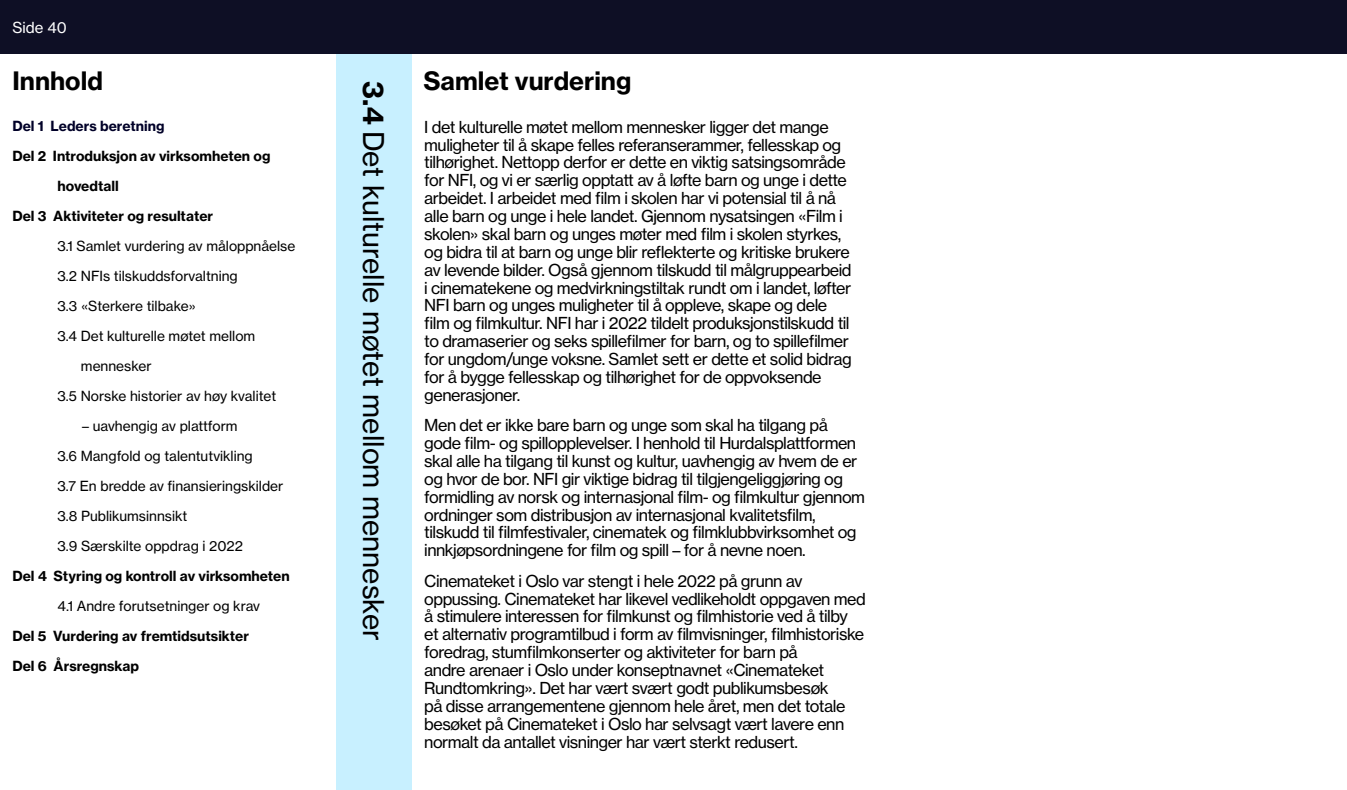
<style>
.page{position:relative;width:1347px;height:790px;background:#fff}
.page>*{position:absolute;margin:0;border:0;box-sizing:border-box;transform-origin:0 0}
.t1{font:28.25px "N Haas Grotesk TX Pro 55 Rg";color:#000}
.t2{font:25px "N Haas Grotesk TX Pro 75 Bd";color:#000}
.t3{font:16.25px/17.9px "N Haas Grotesk TX Pro 55 Rg";letter-spacing:-.03em;color:#000}
.t4{font:15px "N Haas Grotesk TX Pro 55 Rg";color:#fff}
.t5{font:13.75px/30px "N Haas Grotesk TX Pro 55 Rg";color:#000}
.t6{font:13.75px/30px "N Haas Grotesk TX Pro 75 Bd";color:#000}
.t7{font:13.75px "N Haas Grotesk TX Pro 75 Bd";color:#000028}
.s1{font-family:"N Haas Grotesk TX Pro 75 Bd"}
</style>
<div class="page">
<div style="left:337px;top:18px;width:75px;height:772px;background:#c8f0ff"></div>
<div style="left:0;top:0;width:1346px;height:54px;background:#0e0f25"></div>
<p class="t4" style="left:12px;top:18px;width:56px">Side 40</p>
<h2 class="t2" style="left:13px;top:65px;width:92px">Innhold</h2>
<h2 class="t2" style="left:423px;top:65px;width:209px">Samlet vurdering</h2>
<h1 class="t1" style="left:391px;top:81px;width:562px;rotate:90deg"><span class="s1">3.4</span> Det kulturelle møtet mellom mennesker</h1>
<p class="t7" style="left:12px;top:117px;width:153px">Del 1 Leders beretning</p>
<p class="t6" style="left:12px;top:141px;width:259px">Del 2 Introduksjon av virksomheten og</p>
<p class="t6" style="left:58px;top:171px;width:63px">hovedtall</p>
<p class="t6" style="left:12px;top:201px;width:202px">Del 3 Aktiviteter og resultater</p>
<p class="t5" style="left:58px;top:231px;width:239px">3.1 Samlet vurdering av måloppnåelse</p>
<p class="t5" style="left:58px;top:261px;width:182px">3.2 NFIs tilskuddsforvaltning</p>
<p class="t5" style="left:58px;top:291px;width:140px">3.3 «Sterkere tilbake»</p>
<p class="t5" style="left:58px;top:321px;width:199px">3.4 Det kulturelle møtet mellom</p>
<p class="t5" style="left:81px;top:351px;width:72px">mennesker</p>
<p class="t5" style="left:58px;top:381px;width:220px">3.5 Norske historier av høy kvalitet</p>
<p class="t5" style="left:58px;top:411px;width:227px;text-indent:25px">– uavhengig av plattform<br>3.6 Mangfold og talentutvikling<br>3.7 En bredde av finansieringskilder<br>3.8 Publikumsinnsikt<br>3.9 Særskilte oppdrag i 2022</p>
<p class="t6" style="left:12px;top:561px;width:279px">Del 4 Styring og kontroll av virksomheten</p>
<p class="t5" style="left:58px;top:591px;width:204px">4.1 Andre forutsetninger og krav</p>
<p class="t6" style="left:12px;top:621px;width:238px">Del 5 Vurdering av fremtidsutsikter<br>Del 6 Årsregnskap</p>
<p class="t3" style="left:424px;top:118px;width:429px">I det kulturelle møtet mellom mennesker ligger det mange muligheter til å skape felles referanserammer, fellesskap og tilhørighet. Nettopp derfor er dette en viktig satsingsområde for NFI, og vi er særlig opptatt av å løfte barn og unge i dette arbeidet. I arbeidet med film i skolen har vi potensial til å nå alle barn og unge i hele landet. Gjennom nysatsingen «Film i skolen» skal barn og unges møter med film i skolen styrkes, og bidra til at barn og unge blir reflekterte og kritiske brukere av levende bilder. Også gjennom tilskudd til målgruppearbeid i cinematekene og medvirkningstiltak rundt om i landet, løfter NFI barn og unges muligheter til å oppleve, skape og dele film og filmkultur. NFI har i 2022 tildelt produksjonstilskudd til to dramaserier og seks spillefilmer for barn, og to spillefilmer for ungdom/unge voksne. Samlet sett er dette et solid bidrag for å bygge fellesskap og tilhørighet for de oppvoksende generasjoner.</p>
<p class="t3" style="left:424px;top:416px;width:442px">Men det er ikke bare barn og unge som skal ha tilgang på gode film- og spillopplevelser. I henhold til Hurdalsplattformen skal alle ha tilgang til kunst og kultur, uavhengig av hvem de er og hvor de bor. NFI gir viktige bidrag til tilgjengeliggjøring og formidling av norsk og internasjonal film- og filmkultur gjennom ordninger som distribusjon av internasjonal kvalitetsfilm, tilskudd til filmfestivaler, cinematek og filmklubbvirksomhet og innkjøpsordningene for film og spill – for å nevne noen.</p>
<p class="t3" style="left:424px;top:572px;width:443px">Cinemateket i Oslo var stengt i hele 2022 på grunn av oppussing. Cinemateket har likevel vedlikeholdt oppgaven med å stimulere interessen for filmkunst og filmhistorie ved å tilby et alternativ programtilbud i form av filmvisninger, filmhistoriske foredrag, stumfilmkonserter og aktiviteter for barn på<br>andre arenaer i Oslo under konseptnavnet «Cinemateket Rundtomkring». Det har vært svært godt publikumsbesøk<br>på disse arrangementene gjennom hele året, men det totale besøket på Cinemateket i Oslo har selvsagt vært lavere enn normalt da antallet visninger har vært sterkt redusert.</p>
</div>
